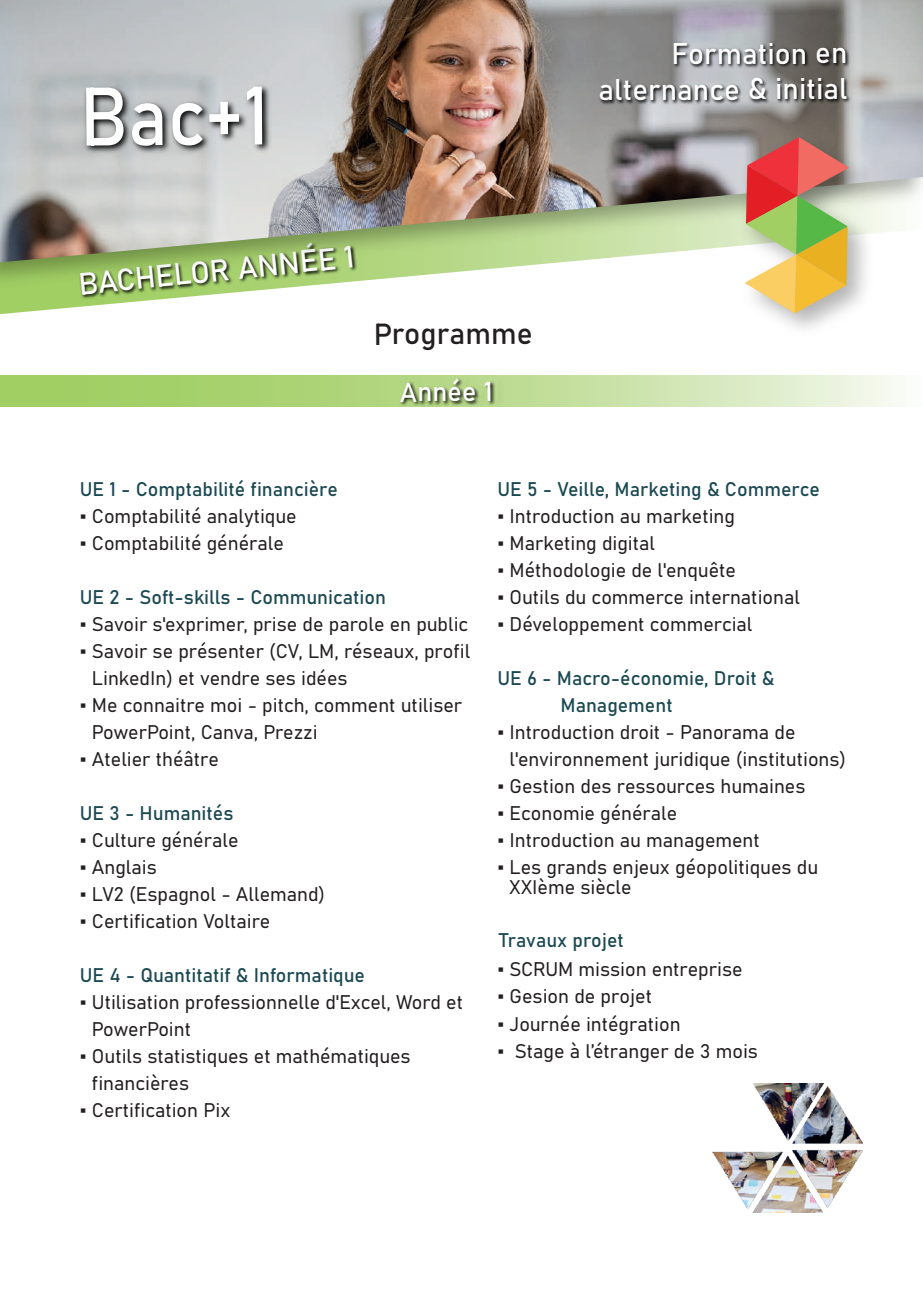
<style>
.page{position:relative;width:923px;height:1293px;background:#fff}
.page>*{position:absolute;margin:0;border:0;box-sizing:border-box;transform-origin:0 0}
.t1{font:81.45px "Bahnschrift";color:#fff;scale:.92 1}
.t2{font:30.45px "Bahnschrift";color:#fff}
.t3{font:30px "Bahnschrift";letter-spacing:-.01em;color:#231f20}
.t4{font:29.55px/35.7px "Bahnschrift";letter-spacing:-.01em;color:#fff;text-align:right}
.t5{font:27px "Bahnschrift";letter-spacing:-.01em;color:#fff}
.t6{font:19.5px/27px "Bahnschrift";color:#231f20}
.t7{font:19.5px/27px "Bahnschrift";color:#1b4952}
.s1{font-family:"Times New Roman"}
</style>
<div class="page">
<img style="left:74px;top:296px;width:122px;height:12px">
<img style="left:712px;top:1083px;width:150px;height:130px">
<svg style="left:0;top:375px;width:901px;height:32px;background:#bedc95"></svg>
<img style="left:396px;top:375px;width:103px;height:32px">
<img style="left:0;top:262px;width:563px;height:34px">
<img style="left:0;top:0;width:923px;height:262px">
<img style="left:517px;top:35px;width:345px;height:95px">
<img style="left:730px;top:122px;width:153px;height:207px">
<svg style="left:744px;top:137px;width:105px;height:176px;background:#cba06d"></svg>
<img style="left:74px;top:69px;width:206px;height:110px">
<h1 class="t1" style="left:80px;top:64px;width:207px">Bac+1</h1>
<h2 class="t2" style="left:77px;top:265px;width:278px;rotate:-6deg">BACHELOR ANNÉE 1</h2>
<h3 class="t3" style="left:374px;top:314px;width:161px">Programme</h3>
<h3 class="t5" style="left:407px;top:374px;width:95px">Année 1</h3>
<h3 class="t5" style="left:400px;top:374px;width:95px">Année 1</h3>
<h3 class="t4" style="left:598px;top:34px;width:251px">Formation en alternance &amp; initial</h3>
<p class="t7" style="left:80px;top:474px;width:259px">UE 1 - Comptabilité financière</p>
<p class="t6" style="left:80px;top:501px;width:218px"><span class="s1">▪</span> Comptabilité analytique</p>
<p class="t6" style="left:80px;top:528px;width:205px"><span class="s1">▪</span> Comptabilité générale</p>
<p class="t7" style="left:80px;top:582px;width:307px">UE 2 - Soft-skills - Communication</p>
<p class="t6" style="left:80px;top:609px;width:390px"><span class="s1">▪</span> Savoir s'exprimer, prise de parole en public</p>
<p class="t6" style="left:92px;top:636px;width:380px;text-indent:-12px"><span class="s1">▪</span> Savoir se présenter (CV, LM, réseaux, profil<br>LinkedIn) et vendre ses idées</p>
<p class="t6" style="left:92px;top:690px;width:372px;text-indent:-12px"><span class="s1">▪</span> Me connaitre moi - pitch, comment utiliser<br>PowerPoint, Canva, Prezzi</p>
<p class="t6" style="left:80px;top:745px;width:140px"><span class="s1">▪</span> Atelier théâtre</p>
<p class="t7" style="left:80px;top:798px;width:155px">UE 3 - Humanités</p>
<p class="t6" style="left:80px;top:825px;width:160px"><span class="s1">▪</span> Culture générale</p>
<p class="t6" style="left:80px;top:852px;width:78px"><span class="s1">▪</span> Anglais</p>
<p class="t6" style="left:80px;top:879px;width:247px"><span class="s1">▪</span> LV2 (Espagnol - Allemand)</p>
<p class="t6" style="left:80px;top:906px;width:192px"><span class="s1">▪</span> Certification Voltaire</p>
<p class="t7" style="left:80px;top:960px;width:287px">UE 4 - Quantitatif &amp; Informatique</p>
<p class="t6" style="left:92px;top:987px;width:373px;text-indent:-12px"><span class="s1">▪</span> Utilisation professionnelle d'Excel, Word et<br>PowerPoint</p>
<p class="t6" style="left:92px;top:1041px;width:320px;text-indent:-12px"><span class="s1">▪</span> Outils statistiques et mathématiques financières</p>
<p class="t6" style="left:80px;top:1096px;width:152px"><span class="s1">▪</span> Certification Pix</p>
<p class="t7" style="left:498px;top:475px;width:324px">UE 5 - Veille, Marketing &amp; Commerce</p>
<p class="t6" style="left:498px;top:502px;width:239px"><span class="s1">▪</span> Introduction au marketing</p>
<p class="t6" style="left:498px;top:529px;width:159px"><span class="s1">▪</span> Marketing digital</p>
<p class="t6" style="left:498px;top:556px;width:240px"><span class="s1">▪</span> Méthodologie de l'enquête</p>
<p class="t6" style="left:498px;top:583px;width:304px"><span class="s1">▪</span> Outils du commerce international</p>
<p class="t6" style="left:498px;top:610px;width:257px"><span class="s1">▪</span> Développement commercial</p>
<p class="t7" style="left:560px;top:664px;width:216px;text-indent:-63px">UE 6 - Macro-économie, Droit &amp;<br>Management</p>
<p class="t6" style="left:510px;top:718px;width:338px;text-indent:-12px"><span class="s1">▪</span> Introduction droit - Panorama de l'environnement juridique (institutions)</p>
<p class="t6" style="left:498px;top:772px;width:309px"><span class="s1">▪</span> Gestion des ressources humaines</p>
<p class="t6" style="left:498px;top:799px;width:181px"><span class="s1">▪</span> Economie générale</p>
<p class="t6" style="left:498px;top:826px;width:264px"><span class="s1">▪</span> Introduction au management</p>
<p class="t6" style="left:510px;top:857px;width:310px;line-height:19.8px;text-indent:-12px"><span class="s1">▪</span> Les grands enjeux géopolitiques du<br>XXIème siècle</p>
<p class="t7" style="left:499px;top:926px;width:126px">Travaux projet</p>
<p class="t6" style="left:498px;top:955px;width:247px"><span class="s1">▪</span> SCRUM mission entreprise</p>
<p class="t6" style="left:498px;top:982px;width:156px"><span class="s1">▪</span> Gesion de projet</p>
<p class="t6" style="left:498px;top:1009px;width:185px"><span class="s1">▪</span> Journée intégration</p>
<p class="t6" style="left:498px;top:1036px;width:262px"><span class="s1">▪</span> Stage à l’étranger de 3 mois</p>
</div>
